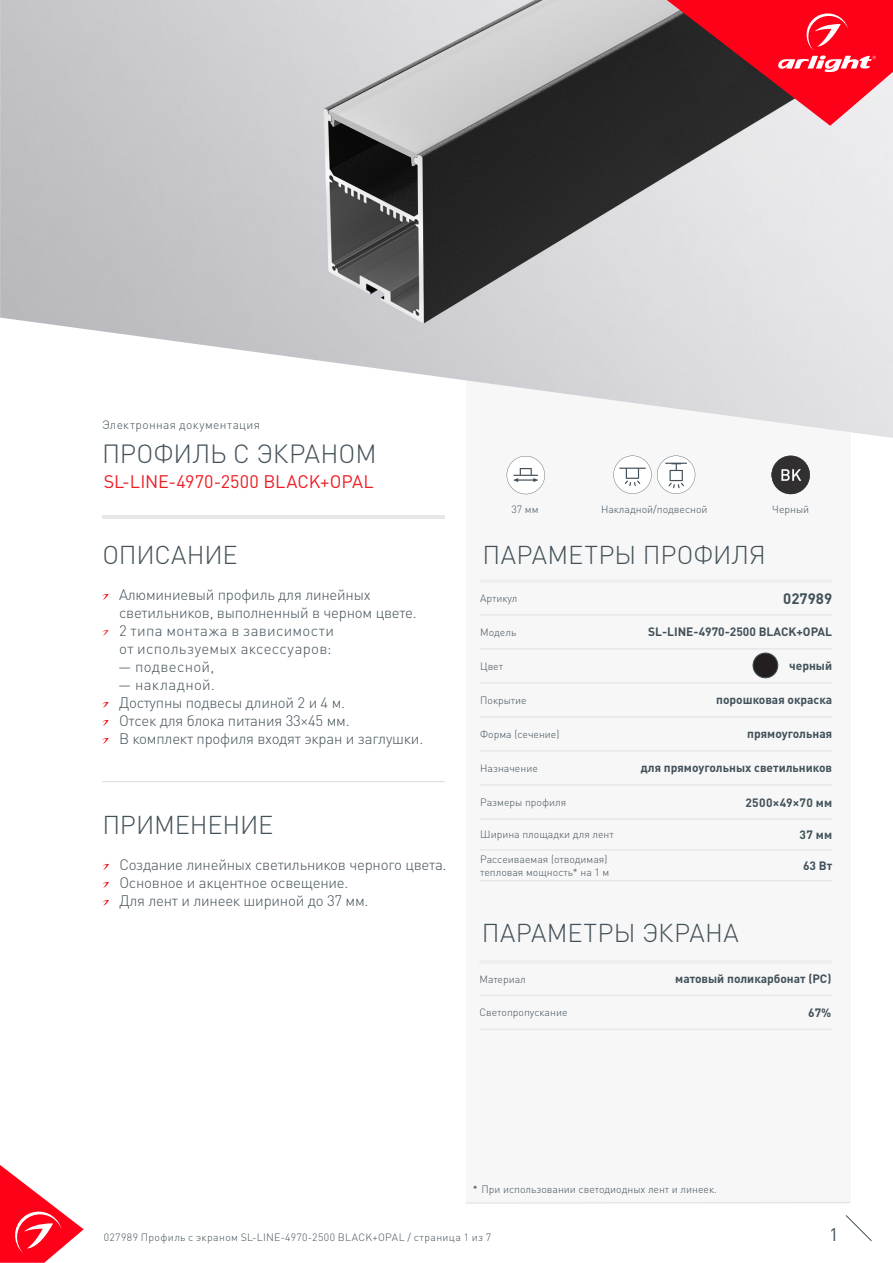
<style>
.page{position:relative;width:893px;height:1263px;background:#fff}
.page>*{position:absolute;margin:0;border:0;box-sizing:border-box;transform-origin:0 0}
.t1{font:300 25.95px "DIN Pro";letter-spacing:-.005em;color:#425159}
.t2{font:300 25.5px "DIN Pro";letter-spacing:-.005em;color:#425159}
.t3{font:300 25.5px "DIN Pro";letter-spacing:.02em;color:#425159}
.t4{font:18px "DIN Pro";color:#ee1d23}
.t5{font:18px "DIN Pro";color:#425159}
.t6{font:300 15px/18px "DIN Pro";letter-spacing:-.015em;color:#425159}
.t7{font:300 15px/18px "DIN Pro";letter-spacing:.02em;color:#425159}
.t8{font:700 15px "DIN Pro";color:#425159}
.t9{font:700 12px "DIN Pro";color:#425159}
.t10{font:300 12px "DIN Pro";letter-spacing:.03em;color:#425159}
.t11{font:700 12px "DIN Pro";letter-spacing:.025em;color:#425159}
.t12{font:300 10.5px/12.6px "DIN Pro";color:#425159}
.t13{font:300 10.5px "DIN Pro";letter-spacing:.035em;color:#425159}
.s1{color:#231f20}
</style>
<div class="page">
<svg style="left:0;top:1165px;width:84px;height:98px"></svg>
<svg style="left:845px;top:1215px;width:27px;height:26px"></svg>
<div style="left:466px;top:250px;width:384px;height:953px;background:#f7f7f8"></div>
<img style="left:0;top:0;width:893px;height:438px">
<hr style="left:102px;top:516px;width:342px;height:3px;background:#e6e7e9">
<hr style="left:480px;top:579px;width:148px;height:4px;background:#eeeeef">
<hr style="left:628px;top:579px;width:204px;height:4px;background:#eeeeef">
<hr style="left:480px;top:614px;width:148px;height:1px;background:#e6e7e9">
<hr style="left:628px;top:614px;width:204px;height:1px;background:#e6e7e9">
<hr style="left:480px;top:648px;width:148px;height:2px;background:#e6e7e9">
<hr style="left:628px;top:648px;width:204px;height:2px;background:#e6e7e9">
<hr style="left:480px;top:682px;width:148px;height:2px;background:#e6e7e9">
<hr style="left:628px;top:682px;width:204px;height:2px;background:#e6e7e9">
<hr style="left:480px;top:716px;width:148px;height:2px;background:#e6e7e9">
<hr style="left:628px;top:716px;width:204px;height:2px;background:#e6e7e9">
<hr style="left:480px;top:750px;width:148px;height:2px;background:#e6e7e9">
<hr style="left:628px;top:750px;width:204px;height:2px;background:#e6e7e9">
<hr style="left:480px;top:784px;width:148px;height:2px;background:#e6e7e9">
<hr style="left:628px;top:784px;width:204px;height:2px;background:#e6e7e9">
<hr style="left:480px;top:818px;width:148px;height:2px;background:#e6e7e9">
<hr style="left:628px;top:818px;width:204px;height:2px;background:#e6e7e9">
<hr style="left:480px;top:849px;width:148px;height:2px;background:#e6e7e9">
<hr style="left:628px;top:849px;width:204px;height:2px;background:#e6e7e9">
<hr style="left:480px;top:880px;width:148px;height:1px;background:#e6e7e9">
<hr style="left:628px;top:880px;width:204px;height:1px;background:#e6e7e9">
<hr style="left:466px;top:1202px;width:384px;height:1px;background:#dcdddf">
<svg style="left:667px;top:0;width:226px;height:126px;background:#b82d3b"></svg>
<svg style="left:102px;top:864px;width:7px;height:6px"></svg>
<svg style="left:102px;top:882px;width:7px;height:6px"></svg>
<svg style="left:102px;top:900px;width:7px;height:6px"></svg>
<hr style="left:102px;top:781px;width:343px;height:1px;background:#dcdddf">
<svg style="left:507px;top:456px;width:38px;height:38px"></svg>
<svg style="left:613px;top:456px;width:82px;height:38px"></svg>
<svg style="left:102px;top:594px;width:7px;height:6px"></svg>
<svg style="left:102px;top:630px;width:7px;height:6px"></svg>
<svg style="left:102px;top:702px;width:7px;height:6px"></svg>
<svg style="left:102px;top:720px;width:7px;height:6px"></svg>
<svg style="left:102px;top:738px;width:7px;height:6px"></svg>
<hr style="left:479px;top:960px;width:148px;height:4px;background:#eeeeef">
<hr style="left:627px;top:960px;width:204px;height:4px;background:#eeeeef">
<hr style="left:479px;top:995px;width:148px;height:1px;background:#e6e7e9">
<hr style="left:627px;top:995px;width:204px;height:1px;background:#e6e7e9">
<hr style="left:479px;top:1029px;width:148px;height:1px;background:#e6e7e9">
<hr style="left:627px;top:1029px;width:204px;height:1px;background:#e6e7e9">
<svg style="left:772px;top:456px;width:38px;height:38px"></svg>
<div style="left:753px;top:653px;width:25px;height:25px;background:#231f20;border-radius:50%"></div>
<div style="left:753px;top:653px;width:25px;height:25px;border:1px solid #425159;border-radius:50%"></div>
<p class="t10" style="left:102px;top:417px;width:160px">Электронная документация</p>
<p class="t1" style="left:102px;top:436px;width:276px">ПРОФИЛЬ С ЭКРАНОМ</p>
<p class="t4" style="left:104px;top:470px;width:271px">SL-LINE-4970-2500 BLACK+OPAL</p>
<p class="t2" style="left:102px;top:537px;width:137px">ОПИСАНИЕ</p>
<p class="t6" style="left:119px;top:584px;width:299px">Алюминиевый профиль для линейных светильников, выполненный в черном цвете.</p>
<p class="t7" style="left:119px;top:620px;width:217px">2 типа монтажа в зависимости от используемых аксессуаров:</p>
<p class="t7" style="left:118px;top:656px;width:97px">— подвесной,</p>
<p class="t7" style="left:118px;top:674px;width:98px">— накладной.</p>
<p class="t6" style="left:119px;top:692px;width:228px">Доступны подвесы длиной 2 и 4 м.</p>
<p class="t6" style="left:119px;top:710px;width:232px">Отсек для блока питания 33×45 мм.</p>
<p class="t6" style="left:119px;top:728px;width:306px">В комплект профиля входят экран и заглушки.</p>
<p class="t2" style="left:102px;top:807px;width:172px">ПРИМЕНЕНИЕ</p>
<p class="t6" style="left:119px;top:854px;width:329px">Создание линейных светильников черного цвета.</p>
<p class="t6" style="left:119px;top:872px;width:231px">Основное и акцентное освещение.</p>
<p class="t6" style="left:119px;top:890px;width:251px">Для лент и линеек шириной до 37 мм.</p>
<p class="t12" style="left:511px;top:502px;width:29px">37 мм</p>
<p class="t12" style="left:601px;top:502px;width:108px">Накладной/подвесной</p>
<p class="t12" style="left:772px;top:502px;width:38px">Черный</p>
<p class="t2" style="left:483px;top:537px;width:285px">ПАРАМЕТРЫ ПРОФИЛЯ</p>
<p class="t12" style="left:480px;top:591px;width:39px">Артикул</p>
<p class="t8" style="left:783px;top:588px;width:50px">027989</p>
<p class="t12" style="left:480px;top:625px;width:38px">Модель</p>
<p class="t9" style="left:648px;top:624px;width:186px">SL-LINE-4970-2500 BLACK+OPAL</p>
<p class="t12" style="left:480px;top:659px;width:24px">Цвет</p>
<p class="t9" style="left:789px;top:658px;width:44px">черный</p>
<p class="t12" style="left:480px;top:693px;width:48px">Покрытие</p>
<p class="t9" style="left:716px;top:692px;width:117px">порошковая окраска</p>
<p class="t12" style="left:480px;top:727px;width:81px">Форма (сечение)</p>
<p class="t9" style="left:747px;top:726px;width:86px">прямоугольная</p>
<p class="t12" style="left:480px;top:761px;width:59px">Назначение</p>
<p class="t9" style="left:641px;top:760px;width:193px">для прямоугольных светильников</p>
<p class="t12" style="left:480px;top:795px;width:87px">Размеры профиля</p>
<p class="t11" style="left:746px;top:794px;width:88px">2500×49×70 мм</p>
<p class="t12" style="left:480px;top:828px;width:135px">Ширина площадки для лент</p>
<p class="t9" style="left:800px;top:826px;width:34px">37 мм</p>
<p class="t12" style="left:480px;top:852px;width:131px">Рассеиваемая (отводимая) тепловая мощность* на 1 м</p>
<p class="t9" style="left:803px;top:857px;width:31px">63 Вт</p>
<p class="t3" style="left:482px;top:915px;width:258px">ПАРАМЕТРЫ ЭКРАНА</p>
<p class="t12" style="left:479px;top:972px;width:48px">Материал</p>
<p class="t9" style="left:675px;top:971px;width:158px">матовый поликарбонат (PC)</p>
<p class="t12" style="left:479px;top:1006px;width:90px">Светопропускание</p>
<p class="t9" style="left:808px;top:1004px;width:25px">67%</p>
<p class="t12" style="left:473px;top:1183px;width:246px"><span class="s1">*</span> При использовании светодиодных лент и линеек.</p>
<p class="t13" style="left:104px;top:1230px;width:389px">027989 Профиль с экраном SL-LINE-4970-2500 BLACK+OPAL / страница 1 из 7</p>
<p class="t5" style="left:829px;top:1222px;width:11px">1</p>
</div>
